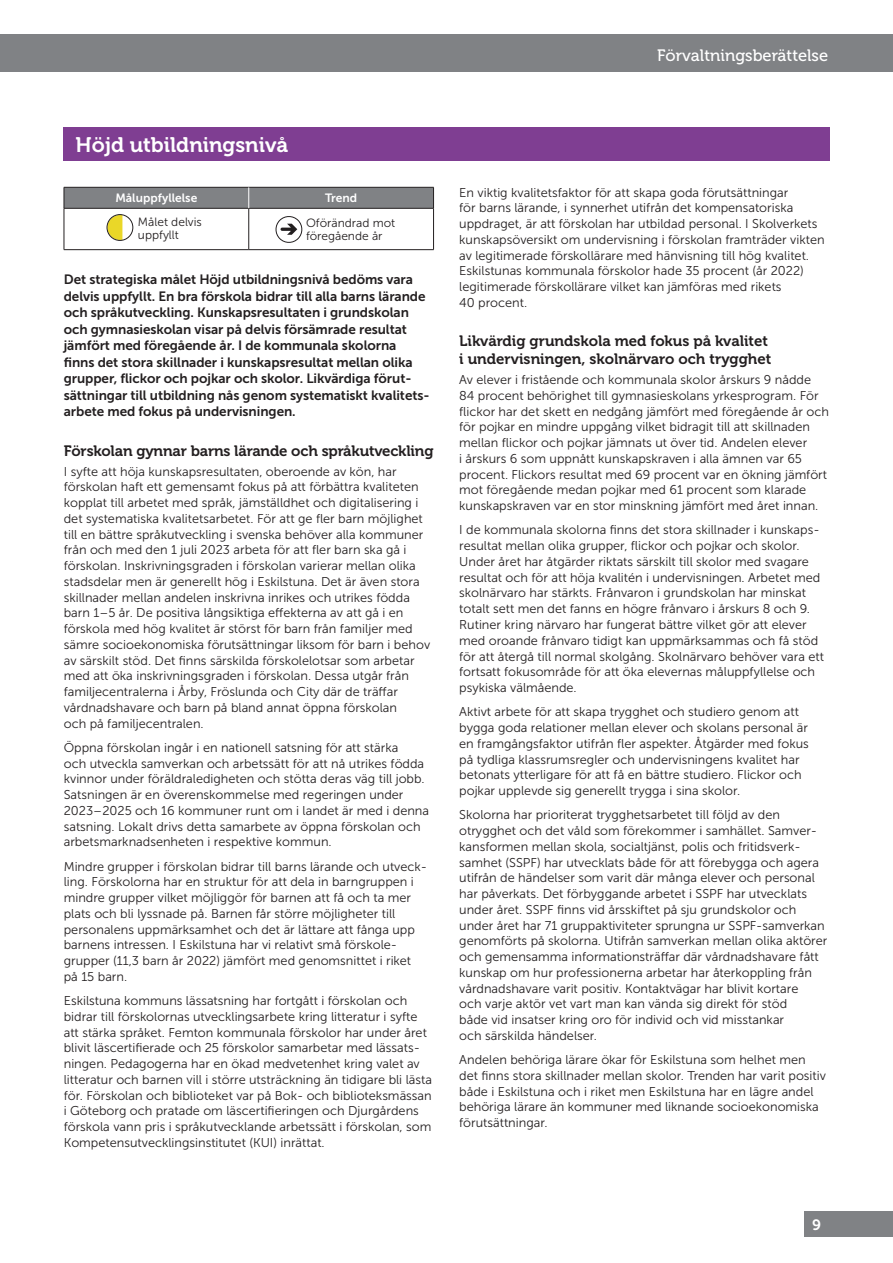
<style>
.page{position:relative;width:893px;height:1263px;background:#fff}
.page>*{position:absolute;margin:0;border:0;box-sizing:border-box;transform-origin:0 0}
.rubrik_med_lila_platta{font:21px "Museo 700";color:#fff}
.t1{font:16.5px "Museo 500";color:#fff}
.mellanrubrik{font:15px/18px "Museo 700";letter-spacing:-.005em;color:#231f20}
.t2{font:15px "Museo Sans 700";color:#fff}
.ingress{font:13.5px/16.5px "Museo Sans 700";letter-spacing:-.005em;color:#231f20}
.brödtext{font:12.75px/15.8px "Museo Sans 300";color:#231f20}
.brödtext-2{font:12px/13.5px "Museo Sans 300";color:#231f20}
.tabell_text_fet{font:12px "Museo Sans 700";color:#fff}
</style>
<div class="page">
<div style="left:804px;top:1211px;width:89px;height:26px;background:#808285"></div>
<hr style="left:64px;top:208px;width:185px;height:1px;background:#231f20">
<hr style="left:64px;top:208px;width:1px;height:41px;background:#231f20">
<hr style="left:249px;top:208px;width:185px;height:1px;background:#231f20">
<hr style="left:248px;top:208px;width:1px;height:41px;background:#231f20">
<hr style="left:433px;top:208px;width:1px;height:41px;background:#231f20">
<hr style="left:64px;top:249px;width:185px;height:1px;background:#231f20">
<hr style="left:249px;top:249px;width:185px;height:1px;background:#231f20">
<svg style="left:64px;top:187px;width:370px;height:21px;background:#7b7d80"></svg>
<svg style="left:107px;top:215px;width:26px;height:25px"></svg>
<svg style="left:107px;top:215px;width:15px;height:25px"></svg>
<div style="left:107px;top:214px;width:26px;height:27px;border:1px solid #231f20;border-radius:50%"></div>
<svg style="left:275px;top:216px;width:28px;height:27px"></svg>
<div style="left:63px;top:128px;width:766px;height:33px;background:#7f3e92"></div>
<div style="left:0;top:34px;width:893px;height:38px;background:#808285"></div>
<p class="t1" style="left:657px;top:46px;width:173px">Förvaltningsberättelse</p>
<p class="rubrik_med_lila_platta" style="left:76px;top:133px;width:214px">Höjd utbildningsnivå</p>
<p class="tabell_text_fet" style="left:115px;top:191px;width:83px">Måluppfyllelse</p>
<p class="tabell_text_fet" style="left:325px;top:191px;width:34px">Trend</p>
<p class="brödtext-2" style="left:138px;top:215px;width:65px">Målet delvis uppfyllt</p>
<p class="brödtext-2" style="left:306px;top:216px;width:91px">Oförändrad mot föregående år</p>
<p class="ingress" style="left:64px;top:271px;width:367px">Det strategiska målet Höjd utbildningsnivå bedöms vara delvis uppfyllt. En bra förskola bidrar till alla barns lärande och språkutveckling. Kunskapsresultaten i grundskolan och gymnasieskolan visar på delvis försämrade resultat jämfört med föregående år. I de kommunala skolorna finns det stora skillnader i kunskapsresultat mellan olika grupper, flickor och pojkar och skolor. Likvärdiga förut&shy;sättningar till utbildning nås genom systematiskt kvalitets&shy;arbete med fokus på undervisningen.</p>
<p class="mellanrubrik" style="left:64px;top:442px;width:371px">Förskolan gynnar barns lärande och språkutveckling</p>
<p class="brödtext" style="left:64px;top:463px;width:368px">I syfte att höja kunskapsresultaten, oberoende av kön, har förskolan haft ett gemensamt fokus på att förbättra kvaliteten kopplat till arbetet med språk, jämställdhet och digitalisering i det systematiska kvalitetsarbetet. För att ge fler barn möjlighet till en bättre språkutveckling i svenska behöver alla kommuner från och med den 1 juli 2023 arbeta för att fler barn ska gå i förskolan. Inskrivningsgraden i förskolan varierar mellan olika stadsdelar men är generellt hög i Eskilstuna. Det är även stora skillnader mellan andelen inskrivna inrikes och utrikes födda barn 1–5 år. De positiva långsiktiga effekterna av att gå i en förskola med hög kvalitet är störst för barn från familjer med sämre socioekonomiska förutsättningar liksom för barn i behov av särskilt stöd. Det finns särskilda förskolelotsar som arbetar med att öka inskrivningsgraden i förskolan. Dessa utgår från familjecentralerna i Årby, Fröslunda och City där de träffar vårdnadshavare och barn på bland annat öppna förskolan<br>och på familjecentralen.</p>
<p class="brödtext" style="left:64px;top:740px;width:367px">Öppna förskolan ingår i en nationell satsning för att stärka<br>och utveckla samverkan och arbetssätt för att nå utrikes födda kvinnor under föräldraledigheten och stötta deras väg till jobb.<br>Satsningen är en överenskommelse med regeringen under 2023–2025 och 16 kommuner runt om i landet är med i denna satsning. Lokalt drivs detta samarbete av öppna förskolan och arbetsmarknadsenheten i respektive kommun.</p>
<p class="brödtext" style="left:64px;top:858px;width:365px">Mindre grupper i förskolan bidrar till barns lärande och utveck&shy;ling. Förskolorna har en struktur för att dela in barngruppen i mindre grupper vilket möjliggör för barnen att få och ta mer plats och bli lyssnade på. Barnen får större möjligheter till personalens uppmärksamhet och det är lättare att fånga upp barnens intressen. I Eskilstuna har vi relativt små förskole&shy;grupper (11,3 barn år 2022) jämfört med genomsnittet i riket på 15 barn.</p>
<p class="brödtext" style="left:64px;top:993px;width:370px">Eskilstuna kommuns lässatsning har fortgått i förskolan och bidrar till förskolornas utvecklingsarbete kring litteratur i syfte att stärka språket. Femton kommunala förskolor har under året blivit läscertifierade och 25 förskolor samarbetar med lässats&shy;ningen. Pedagogerna har en ökad medvetenhet kring valet av litteratur och barnen vill i större utsträckning än tidigare bli lästa för. Förskolan och biblioteket var på Bok- och biblioteksmässan i Göteborg och pratade om läscertifieringen och Djurgårdens förskola vann pris i språkutvecklande arbetssätt i förskolan, som Kompetensutvecklingsinstitutet (KUI) inrättat.</p>
<p class="brödtext" style="left:459px;top:184px;width:367px">En viktig kvalitetsfaktor för att skapa goda förutsättningar<br>för barns lärande, i synnerhet utifrån det kompensatoriska uppdraget, är att förskolan har utbildad personal. I Skolverkets kunskapsöversikt om undervisning i förskolan framträder vikten av legitimerade förskollärare med hänvisning till hög kvalitet.<br>Eskilstunas kommunala förskolor hade 35 procent (år 2022) legitimerade förskollärare vilket kan jämföras med rikets<br>40 procent.</p>
<p class="mellanrubrik" style="left:459px;top:332px;width:314px">Likvärdig grundskola med fokus på kvalitet i undervisningen, skolnärvaro och trygghet</p>
<p class="brödtext" style="left:459px;top:372px;width:371px">Av elever i fristående och kommunala skolor årskurs 9 nådde 84 procent behörighet till gymnasieskolans yrkesprogram. För flickor har det skett en nedgång jämfört med föregående år och för pojkar en mindre uppgång vilket bidragit till att skillnaden mellan flickor och pojkar jämnats ut över tid. Andelen elever<br>i årskurs 6 som uppnått kunskapskraven i alla ämnen var 65 procent. Flickors resultat med 69 procent var en ökning jämfört mot föregående medan pojkar med 61 procent som klarade kunskapskraven var en stor minskning jämfört med året innan.</p>
<p class="brödtext" style="left:459px;top:522px;width:366px">I de kommunala skolorna finns det stora skillnader i kunskaps&shy;resultat mellan olika grupper, flickor och pojkar och skolor.<br>Under året har åtgärder riktats särskilt till skolor med svagare resultat och för att höja kvalitén i undervisningen. Arbetet med skolnärvaro har stärkts. Frånvaron i grundskolan har minskat totalt sett men det fanns en högre frånvaro i årskurs 8 och 9.<br>Rutiner kring närvaro har fungerat bättre vilket gör att elever med oroande frånvaro tidigt kan uppmärksammas och få stöd för att återgå till normal skolgång. Skolnärvaro behöver vara ett fortsatt fokusområde för att öka elevernas måluppfyllelse och psykiska välmående.</p>
<p class="brödtext" style="left:459px;top:704px;width:351px">Aktivt arbete för att skapa trygghet och studiero genom att bygga goda relationer mellan elever och skolans personal är en framgångsfaktor utifrån fler aspekter. Åtgärder med fokus på tydliga klassrumsregler och undervisningens kvalitet har betonats ytterligare för att få en bättre studiero. Flickor och pojkar upplevde sig generellt trygga i sina skolor.</p>
<p class="brödtext" style="left:459px;top:807px;width:370px">Skolorna har prioriterat trygghetsarbetet till följd av den otrygghet och det våld som förekommer i samhället. Samver&shy;kansformen mellan skola, socialtjänst, polis och fritidsverk&shy;samhet (SSPF) har utvecklats både för att förebygga och agera utifrån de händelser som varit där många elever och personal har påverkats. Det förbyggande arbetet i SSPF har utvecklats under året. SSPF finns vid årsskiftet på sju grundskolor och under året har 71 gruppaktiviteter sprungna ur SSPF-samverkan genomförts på skolorna. Utifrån samverkan mellan olika aktörer och gemensamma informationsträffar där vårdnadshavare fått kunskap om hur professionerna arbetar har återkoppling från vårdnadshavare varit positiv. Kontaktvägar har blivit kortare<br>och varje aktör vet vart man kan vända sig direkt för stöd<br>både vid insatser kring oro för individ och vid misstankar<br>och särskilda händelser.</p>
<p class="brödtext" style="left:459px;top:1052px;width:368px">Andelen behöriga lärare ökar för Eskilstuna som helhet men det finns stora skillnader mellan skolor. Trenden har varit positiv både i Eskilstuna och i riket men Eskilstuna har en lägre andel behöriga lärare än kommuner med liknande socioekonomiska förutsättningar.</p>
<p class="t2" style="left:812px;top:1216px;width:11px">9</p>
</div>
